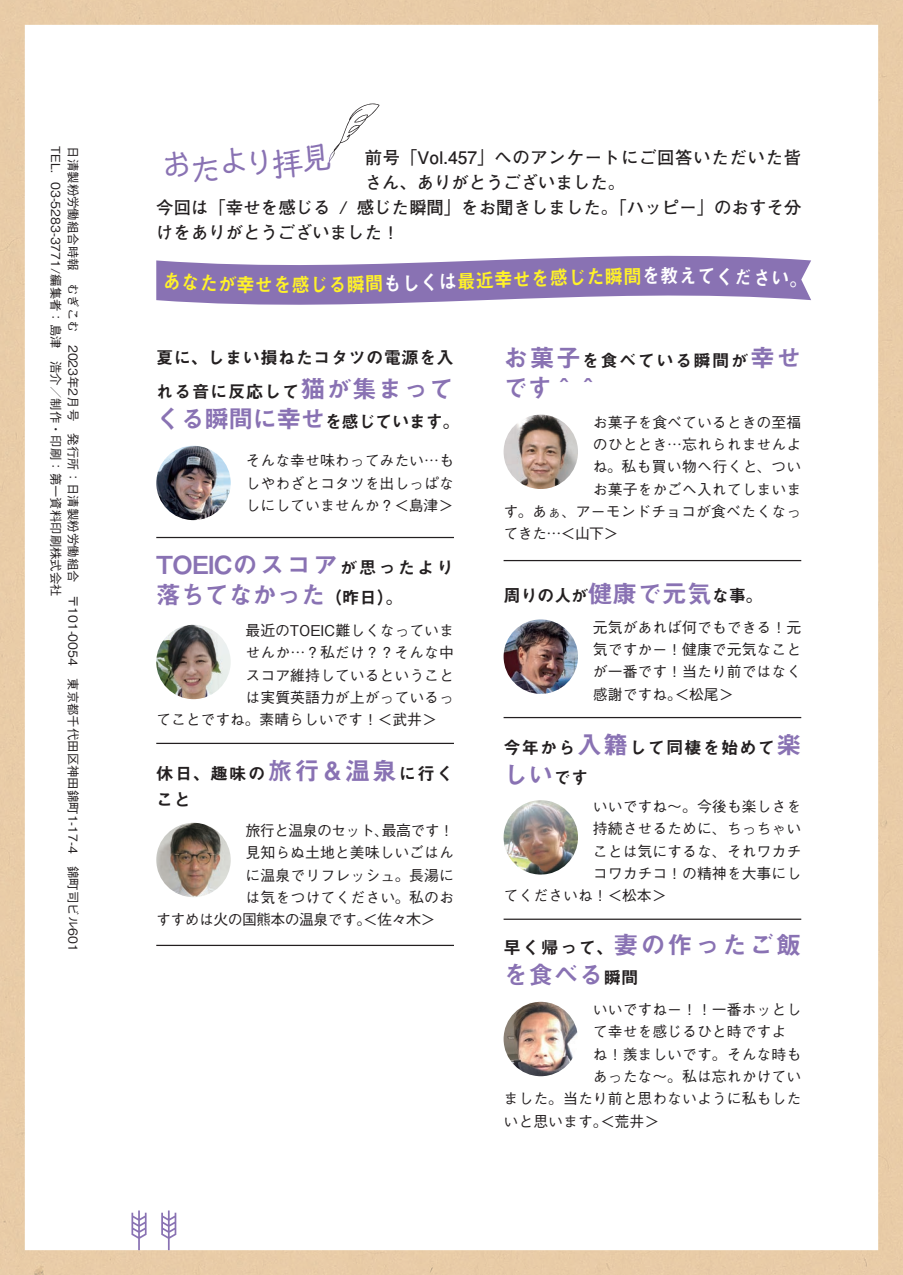
<style>
.page{position:relative;width:903px;height:1275px;background:#fff}
.page>*{position:absolute;margin:0;border:0;box-sizing:border-box;transform-origin:0 0}
.t1{font:32.2px "Talking Std";color:#8972b3}
.t2{font:24.85px "Midashi Go Pr 6 MB31";letter-spacing:-.03em;color:#8972b3}
.t3{font:24.85px "Midashi Go Pr 6 MB31";letter-spacing:.095em;color:#8972b3}
.t4{font:19.78px "Midashi Go Pr 6 MB31";color:#fff229;scale:.93 1}
.t5{font:19.78px "Midashi Go Pr 6 MB31";color:#fff;scale:.93 1}
.t6{font:700 17.32px/24.8px "Futo Go B101 Pro";letter-spacing:.005em;color:#231f20}
.t7{font:17.32px/26.1px "Midashi Go Pr 6 MB31";letter-spacing:.035em;color:#231f20}
.t8{font:17.32px/33.4px "Midashi Go Pr 6 MB31";letter-spacing:.015em;color:#231f20}
.t9{font:700 17.32px "Futo Go B101 Pro";letter-spacing:.04em;color:#231f20}
.t10{font:17.32px "Midashi Go Pr 6 MB31";letter-spacing:.055em;color:#231f20}
.t11{font:17.32px "Midashi Go Pr 6 MB31";letter-spacing:.07em;color:#231f20}
.t12{font:500 14.88px/22.4px "Gothic BBB Pro";color:#231f20;text-align:justify}
.t13{font:500 14.88px "Gothic BBB Pro";letter-spacing:-.04em;color:#231f20}
.t14{font:500 14.88px "Gothic BBB Pro";letter-spacing:.02em;color:#231f20}
.t15{font:500 12.42px/17.3px "Gothic BBB Pro";color:#231f20}
.s1{color:#fff}
.s2{font-size:24.85px;color:#8972b3}
.s3{font-size:17.32px;color:#231f20}
</style>
<div class="page">
<img style="left:0;top:0;width:903px;height:1275px">
<svg style="left:131px;top:1210px;width:16px;height:40px"></svg>
<svg style="left:161px;top:1210px;width:15px;height:40px"></svg>
<svg style="left:156px;top:245px;width:655px;height:71px"></svg>
<img style="left:156px;top:446px;width:75px;height:74px;border-radius:37px">
<hr style="left:156px;top:537px;width:298px;height:1px;background:#231f20">
<hr style="left:504px;top:560px;width:297px;height:1px;background:#231f20">
<hr style="left:156px;top:743px;width:298px;height:1px;background:#231f20">
<hr style="left:156px;top:945px;width:298px;height:1px;background:#231f20">
<img style="left:156px;top:823px;width:75px;height:74px;border-radius:37px">
<img style="left:156px;top:625px;width:75px;height:74px;border-radius:37px">
<svg style="left:329px;top:103px;width:51px;height:60px"></svg>
<img style="left:504px;top:415px;width:74px;height:74px;border-radius:37px">
<img style="left:504px;top:619px;width:74px;height:75px;border-radius:37px">
<hr style="left:504px;top:717px;width:297px;height:1px;background:#231f20">
<hr style="left:504px;top:919px;width:297px;height:1px;background:#231f20">
<img style="left:504px;top:800px;width:74px;height:74px;border-radius:37px">
<img style="left:504px;top:1002px;width:74px;height:74px;border-radius:37px">
<div style="left:165px;top:272px;width:106px;height:21px;background:#8972b3"></div>
<svg style="left:588px;top:267px;width:52px;height:18px"></svg>
<svg style="left:699px;top:267px;width:30px;height:18px"></svg>
<svg style="left:736px;top:268px;width:60px;height:20px"></svg>
<p class="t15" style="left:83px;top:146px;width:807px;rotate:90deg">日清製粉労働組合時報　むぎこむ　2023年2月号　発行所：日清製粉労働組合　〒101-0054　東京都千代田区神田錦町1-17-4　錦町司ビル601<br>TEL．03-5283-3771/編集者：島津　浩介／制作・印刷：第一資料印刷株式会社</p>
<h1 class="t1" style="left:159px;top:147px;width:173px;rotate:-5deg">おたより拝見</h1>
<p class="t9" style="left:365px;top:144px;width:438px">前号「Vol.457」へのアンケートにご回答いただいた皆</p>
<p class="t6" style="left:365px;top:168px;width:262px">さん、ありがとうございました。</p>
<p class="t6" style="left:357px;top:193px;width:446px">感じた瞬間」をお聞きしました。「ハッピー」のおすそ分</p>
<p class="t6" style="left:156px;top:193px;width:245px">今回は「幸せを感じる<br>けをありがとうございました!</p>
<p class="t6" style="left:339px;top:193px;width:10px">/</p>
<h3 class="t4" style="left:273px;top:269px;width:41px">を感</h3>
<h3 class="t4" style="left:309px;top:269px;width:81px;rotate:-1deg">じる瞬間</h3>
<h3 class="t4" style="left:383px;top:268px;width:220px;rotate:-2deg"><span class="s1">もしくは</span>最近幸せを感じ</h3>
<h3 class="t5" style="left:642px;top:260px;width:61px">を教え</h3>
<p class="t8" style="left:156px;top:340px;width:299px">夏に、しまい損ねたコタツの電源を入れる音に反応して<span class="s2">猫が集まって</span></p>
<h2 class="t2" style="left:156px;top:399px;width:288px">くる瞬間に幸せ<span class="s3">を感じています</span></h2>
<p class="t7" style="left:443px;top:407px;width:19px">。</p>
<p class="t12" style="left:246px;top:448px;width:210px">そんな幸せ味わってみたい…もしやわざとコタツを出しっぱなしにしていませんか？＜島津&lt;</p>
<h2 class="t2" style="left:156px;top:545px;width:299px">TOEICのスコア<span class="s3">が思ったより</span></h2>
<p class="t7" style="left:325px;top:583px;width:80px">（昨日。(</p>
<h2 class="t2" style="left:156px;top:575px;width:171px">落ちてなかった</h2>
<p class="t12" style="left:246px;top:617px;width:210px">最近のTOEIC難しくなっていま</p>
<p class="t12" style="left:246px;top:640px;width:210px">せんか…？私だけ？？そんな中</p>
<p class="t12" style="left:246px;top:662px;width:210px">スコア維持しているということ</p>
<p class="t12" style="left:246px;top:684px;width:210px">は実質英語力が上がっているっ</p>
<p class="t12" style="left:156px;top:707px;width:282px">てことですね。素晴らしいです！＜武井&lt;</p>
<p class="t7" style="left:345px;top:759px;width:110px"><span class="s2">温泉</span>に行く</p>
<p class="t7" style="left:156px;top:759px;width:165px">休日、趣味の<span class="s2">旅行</span>こと</p>
<h2 class="t2" style="left:320px;top:751px;width:26px">＆</h2>
<p class="t13" style="left:246px;top:818px;width:145px">旅行と温泉のセット、</p>
<p class="t12" style="left:246px;top:839px;width:210px">見知らぬ土地と美味しいごはん</p>
<p class="t12" style="left:246px;top:862px;width:210px">に温泉でリフレッシュ。長湯に</p>
<p class="t12" style="left:246px;top:884px;width:210px">は気をつけてください。私のお</p>
<p class="t13" style="left:156px;top:908px;width:280px">すすめは火の国熊本の温泉です。＜佐々木&lt;</p>
<p class="t12" style="left:382px;top:817px;width:74px">最高です!</p>
<p class="t11" style="left:504px;top:346px;width:299px"><span class="s2">お菓子</span>を食べている瞬間が<span class="s2">幸せ</span></p>
<h2 class="t2" style="left:504px;top:367px;width:98px">です^^</h2>
<p class="t12" style="left:593px;top:409px;width:210px">お菓子を食べているときの至福</p>
<p class="t12" style="left:593px;top:431px;width:210px">のひととき…忘れられませんよ</p>
<p class="t14" style="left:593px;top:455px;width:210px">ね。私も買い物へ行くと、つい</p>
<p class="t12" style="left:593px;top:476px;width:210px">お菓子をかごへ入れてしまいま</p>
<p class="t12" style="left:504px;top:498px;width:299px">す。あぁ、アーモンドチョコが食べたくなっ</p>
<p class="t12" style="left:504px;top:521px;width:116px">てきた…＜山下&lt;</p>
<p class="t7" style="left:504px;top:582px;width:261px">周りの人が<span class="s2">健康で元気</span>な事。</p>
<p class="t12" style="left:593px;top:614px;width:210px">元気があれば何でもできる！元気ですかー！健康で元気なことが一番です！当たり前ではなく感謝ですね。＜松尾&lt;</p>
<p class="t10" style="left:504px;top:733px;width:299px">今年から<span class="s2">入籍</span>して同棲を始めて<span class="s2">楽</span></p>
<h2 class="t2" style="left:504px;top:755px;width:86px">しい<span class="s3">です</span></h2>
<p class="t12" style="left:593px;top:793px;width:210px">いいですね～。今後も楽しさを</p>
<p class="t12" style="left:593px;top:816px;width:210px">持続させるために、ちっちゃい</p>
<p class="t12" style="left:593px;top:838px;width:210px">ことは気にするな、それワカチ</p>
<p class="t12" style="left:593px;top:860px;width:210px">コワカチコ！の精神を大事にし</p>
<p class="t12" style="left:504px;top:883px;width:165px">てくださいね！＜松本&lt;</p>
<h2 class="t3" style="left:614px;top:925px;width:189px">妻の作ったご飯</h2>
<p class="t7" style="left:504px;top:933px;width:112px">早く帰って、</p>
<h2 class="t2" style="left:503px;top:955px;width:136px">を食べる<span class="s3">瞬間</span></h2>
<p class="t12" style="left:593px;top:996px;width:210px">いいですねー！！一番ホッとし</p>
<p class="t12" style="left:593px;top:1019px;width:195px">て幸せを感じるひと時ですよ</p>
<p class="t12" style="left:593px;top:1041px;width:210px">ね！羨ましいです。そんな時も</p>
<p class="t12" style="left:593px;top:1063px;width:210px">あったな～。私は忘れかけてい</p>
<p class="t12" style="left:504px;top:1085px;width:299px">ました。当たり前と思わないように私もした</p>
<p class="t12" style="left:504px;top:1108px;width:157px">いと思います。＜荒井&lt;</p>
</div>
